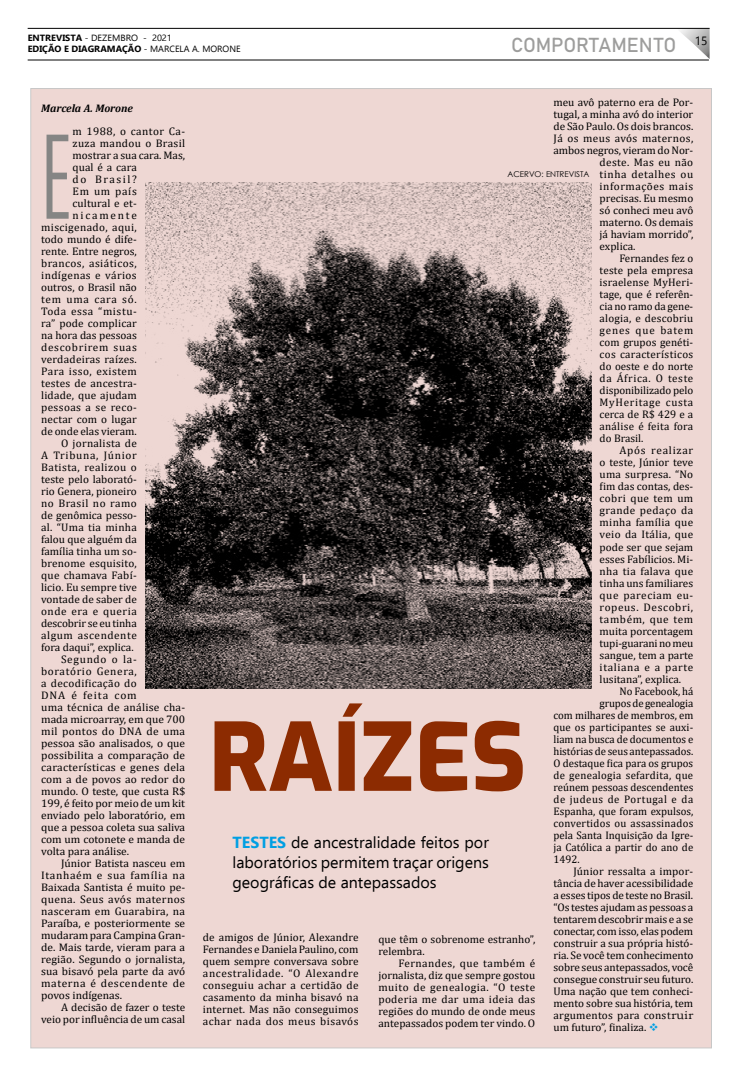
<style>
.page{position:relative;width:738px;height:1078px;background:#fff}
.page>*{position:absolute;margin:0;border:0;box-sizing:border-box;transform-origin:0 0}
.Texto{font:109.9px "Agency FB";color:#858584;scale:.8 1}
.Manchete_3_colunas{font:800 93.6px "Exo";color:#8c2b01}
.t1{font:20px "Bahnschrift";color:#9d9d9c}
.Linha-fina{font:16px/20px "Ebrima";color:#000;text-align:justify}
.t2{font:12px "Nirmala UI";color:#000}
.Texto-2{font:11px/12px "Cambria";color:#000;text-align:justify}
.Texto-3{font:11px/12px "Cambria";color:#000;text-align:justify;scale:1.04 1}
.Texto-4{font:11px "Cambria";letter-spacing:.03em;color:#000}
.Texto-5{font:11px "Cambria";letter-spacing:.035em;color:#000}
.Texto-6{font:11px "Cambria";letter-spacing:.05em;color:#000}
.Texto-7{font:11px "Cambria";letter-spacing:.02em;color:#000}
.Texto-8{font:11px "Cambria";letter-spacing:.04em;color:#000}
.Texto-9{font:11px "Cambria";letter-spacing:.045em;color:#000}
.Texto-10{font:11px "Cambria";letter-spacing:.025em;color:#000}
.Crédito_de_Texto{font:italic 700 11px "Cambria";color:#000}
.Texto-11{font:11px "Cambria";letter-spacing:.06em;color:#000}
.Texto-12{font:11px "Cambria";letter-spacing:.065em;color:#000}
.Texto-13{font:11px "Cambria";letter-spacing:.14em;color:#000}
.Texto-14{font:11px "Cambria";letter-spacing:.155em;color:#000}
.t3{font:700 9px "Ebrima";color:#000}
.t4{font:9px "Ebrima";color:#000}
.Crédito_de_Foto{font:8px "Century Gothic";color:#000}
.s1{font-weight:700}
.s2{font-weight:400}
.s3{font-family:"Bookman Old Style"}
.s4{color:#009fe3}
.s5{font-weight:700;color:#009fe3}
</style>
<div class="page">
<div style="left:31px;top:88px;width:680px;height:959px;background:#eed7d3"></div>
<hr style="left:28px;top:60px;width:680px;height:1px;background:#000">
<svg style="left:680px;top:29px;width:29px;height:30px"></svg>
<hr style="left:28px;top:28px;width:681px;height:1px;background:#000">
<img style="left:145px;top:182px;width:445px;height:506px">
<p class="t4" style="left:28px;top:31px;width:146px"><span class="s1">ENTREVISTA</span> - DEZEMBRO - 2021</p>
<p class="t3" style="left:28px;top:42px;width:214px">EDIÇÃO E DIAGRAMAÇÃO <span class="s2">- MARCELA A. MORONE</span></p>
<p class="t1" style="left:510px;top:30px;width:166px">COMPORTAMENTO</p>
<p class="t2" style="left:694px;top:31px;width:14px">15</p>
<p class="Crédito_de_Texto" style="left:41px;top:100px;width:93px">Marcela A. Morone</p>
<p class="Texto" style="left:41px;top:110px;width:41px">E</p>
<p class="Texto-8" style="left:72px;top:124px;width:114px">m 1988, o cantor Ca-</p>
<p class="Texto-4" style="left:72px;top:136px;width:114px">zuza mandou o Brasil</p>
<p class="Texto-2" style="left:72px;top:149px;width:114px">mostrar a sua cara. Mas,</p>
<p class="Texto-2" style="left:72px;top:161px;width:66px">qual é a cara</p>
<p class="Texto-13" style="left:72px;top:172px;width:66px">do Brasil?</p>
<p class="Texto-2" style="left:72px;top:185px;width:66px">Em um país</p>
<p class="Texto-2" style="left:72px;top:197px;width:66px">cultural e et-</p>
<p class="Texto-14" style="left:72px;top:208px;width:66px">nicamente</p>
<p class="Texto-4" style="left:41px;top:220px;width:97px">miscigenado, aqui,</p>
<p class="Texto-2" style="left:41px;top:233px;width:97px">todo mundo é dife-</p>
<p class="Texto-2" style="left:41px;top:245px;width:97px">rente. Entre negros,</p>
<p class="Texto-8" style="left:41px;top:256px;width:97px">brancos, asiáticos,</p>
<p class="Texto-5" style="left:41px;top:268px;width:97px">indígenas e vários</p>
<p class="Texto-2" style="left:41px;top:281px;width:97px">outros, o Brasil não</p>
<p class="Texto-12" style="left:41px;top:292px;width:97px">tem uma cara só.</p>
<p class="Texto-6" style="left:41px;top:304px;width:97px">Toda essa “mistu-</p>
<p class="Texto-2" style="left:41px;top:317px;width:97px">ra” pode complicar</p>
<p class="Texto-2" style="left:41px;top:329px;width:97px">na hora das pessoas</p>
<p class="Texto-11" style="left:41px;top:340px;width:97px">descobrirem suas</p>
<p class="Texto-7" style="left:41px;top:352px;width:97px">verdadeiras raízes.</p>
<p class="Texto-9" style="left:41px;top:364px;width:97px">Para isso, existem</p>
<p class="Texto-7" style="left:41px;top:376px;width:97px">testes de ancestra-</p>
<p class="Texto-2" style="left:41px;top:389px;width:97px">lidade, que ajudam</p>
<p class="Texto-5" style="left:41px;top:400px;width:97px">pessoas a se reco-</p>
<p class="Texto-2" style="left:41px;top:413px;width:97px">nectar com o lugar</p>
<p class="Texto-2" style="left:41px;top:425px;width:97px">de onde elas vieram.</p>
<p class="Texto-2" style="left:41px;top:437px;width:97px;text-indent:20px">O jornalista de A Tribuna, Júnior Batista, realizou o teste pelo laborató&shy;rio Genera, pioneiro no Brasil no ramo de genômica pesso&shy;al. “Uma tia minha falou que alguém da família tinha um so&shy;brenome esquisito, que chamava Fabí&shy;licio. Eu sempre tive vontade de saber de onde era e queria descobrir se eu tinha algum ascendente fora daqui”, explica.</p>
<p class="Texto-2" style="left:41px;top:653px;width:145px;text-align:left;text-indent:20px">Segundo o la&shy;boratório Genera,<br>a decodificação do<br>DNA é feita com<br>uma técnica de análise cha&shy;mada microarray, em que 700 mil pontos do DNA de uma pessoa são analisados, o que possibilita a comparação de características e genes dela com a de povos ao redor do mundo. O teste, que custa R$<br>199, é feito por meio de um kit enviado pelo laboratório, em que a pessoa coleta sua saliva com um cotonete e manda de volta para análise.</p>
<p class="Texto-3" style="left:41px;top:857px;width:140px;text-indent:20px">Júnior Batista nasceu em Itanhaém e sua família na Baixada Santista é muito pe&shy;quena. Seus avós maternos nasceram em Guarabira, na Paraíba, e posteriormente se mudaram para Campina Gran&shy;de. Mais tarde, vieram para a região. Segundo o jornalista, sua bisavó pela parte da avó materna é descendente de povos indígenas.</p>
<p class="Texto-2" style="left:41px;top:1001px;width:145px;text-align:right">A decisão de fazer o teste veio por influência de um casal</p>
<p class="Texto-2" style="left:553px;top:96px;width:141px">meu avô paterno era de Por-</p>
<p class="Texto-2" style="left:553px;top:108px;width:141px">tugal, a minha avó do interior</p>
<p class="Texto-2" style="left:553px;top:120px;width:141px">de São Paulo. Os dois brancos.</p>
<p class="Texto-5" style="left:553px;top:132px;width:141px">Já os meus avós maternos,</p>
<p class="Texto-2" style="left:553px;top:144px;width:141px">ambos negros, vieram do Nor-</p>
<p class="Texto-4" style="left:599px;top:156px;width:95px">deste. Mas eu não</p>
<p class="Texto-6" style="left:599px;top:168px;width:95px">tinha detalhes ou</p>
<p class="Texto-9" style="left:599px;top:180px;width:95px">informações mais</p>
<p class="Texto-2" style="left:599px;top:192px;width:95px">precisas. Eu mesmo</p>
<p class="Texto-2" style="left:599px;top:204px;width:95px">só conheci meu avô</p>
<p class="Texto-2" style="left:599px;top:216px;width:95px">materno. Os demais</p>
<p class="Texto-2" style="left:599px;top:228px;width:95px">já haviam morrido”,</p>
<p class="Texto-2" style="left:599px;top:240px;width:37px">explica.</p>
<p class="Texto-2" style="left:599px;top:252px;width:95px;text-indent:20px">Fernandes fez o teste pela empresa israelense MyHeri&shy;tage, que é referên&shy;cia no ramo da gene&shy;alogia, e descobriu genes que batem com grupos genéti&shy;cos característicos do oeste e do norte da África. O teste disponibilizado pelo MyHeritage custa cerca de R$ 429 e a análise é feita fora do Brasil.</p>
<p class="Texto-2" style="left:599px;top:444px;width:95px;text-indent:20px">Após realizar o teste, Júnior teve uma surpresa. “No fim das contas, des&shy;cobri que tem um grande pedaço da minha família que veio da Itália, que pode ser que sejam esses Fabílicios. Mi&shy;nha tia falava que tinha uns familiares que pareciam eu&shy;ropeus. Descobri, também, que tem muita porcentagem tupi-guarani no meu sangue, tem a parte italiana e a parte lusitana”, explica.</p>
<p class="Texto-2" style="left:619px;top:684px;width:75px">No Facebook, há</p>
<p class="Texto-2" style="left:599px;top:696px;width:95px">grupos de genealogia</p>
<p class="Texto-2" style="left:553px;top:708px;width:141px">com milhares de membros, em</p>
<p class="Texto-2" style="left:553px;top:720px;width:141px">que os participantes se auxi-</p>
<p class="Texto-2" style="left:553px;top:732px;width:141px">liam na busca de documentos e</p>
<p class="Texto-2" style="left:553px;top:744px;width:141px">histórias de seus antepassados.</p>
<p class="Texto-2" style="left:553px;top:756px;width:141px">O destaque fica para os grupos</p>
<p class="Texto-4" style="left:553px;top:768px;width:141px">de genealogia sefardita, que</p>
<p class="Texto-2" style="left:553px;top:780px;width:141px">reúnem pessoas descendentes</p>
<p class="Texto-6" style="left:553px;top:792px;width:141px">de judeus de Portugal e da</p>
<p class="Texto-2" style="left:553px;top:804px;width:141px">Espanha, que foram expulsos,</p>
<p class="Texto-10" style="left:553px;top:816px;width:141px">convertidos ou assassinados</p>
<p class="Texto-2" style="left:553px;top:828px;width:141px">pela Santa Inquisição da Igre-</p>
<p class="Texto-2" style="left:553px;top:840px;width:141px">ja Católica a partir do ano de</p>
<p class="Texto-2" style="left:553px;top:852px;width:28px">1492.</p>
<p class="Texto-2" style="left:553px;top:864px;width:141px;text-indent:20px">Júnior ressalta a impor&shy;tância de haver acessibilidade a esses tipos de teste no Brasil. “Os testes ajudam as pessoas a tentarem descobrir mais e a se conectar, com isso, elas podem construir a sua própria histó&shy;ria. Se você tem conhecimento sobre seus antepassados, você consegue construir seu futuro.<br>Uma nação que tem conheci&shy;mento sobre sua história, tem argumentos para cons<span class="s3">truir </span>um futuro”, finaliza. <span class="s4">❖</span></p>
<p class="Crédito_de_Foto" style="left:507px;top:169px;width:84px">ACERVO: ENTREVISTA</p>
<p class="Manchete_3_colunas" style="left:209px;top:685px;width:319px">RAÍZES</p>
<p class="Linha-fina" style="left:232px;top:832px;width:258px"><span class="s5">TESTES</span> de ancestralidade feitos por laboratórios permitem traçar origens geográficas de antepassados</p>
<p class="Texto-2" style="left:203px;top:930px;width:157px">de amigos de Júnior, Alexandre Fernandes e Daniela Paulino, com quem sempre conversava sobre ancestralidade. “O Alexandre conseguiu achar a certidão de casamento da minha bisavó na internet. Mas não conseguimos achar nada dos meus bisavós</p>
<p class="Texto-2" style="left:378px;top:932px;width:158px">que têm o sobrenome estranho”, relembra.</p>
<p class="Texto-2" style="left:378px;top:956px;width:158px;text-indent:20px">Fernandes, que também é jornalista, diz que sempre gostou muito de genealogia. “O teste poderia me dar uma ideia das regiões do mundo de onde meus antepassados podem ter vindo. O</p>
</div>
